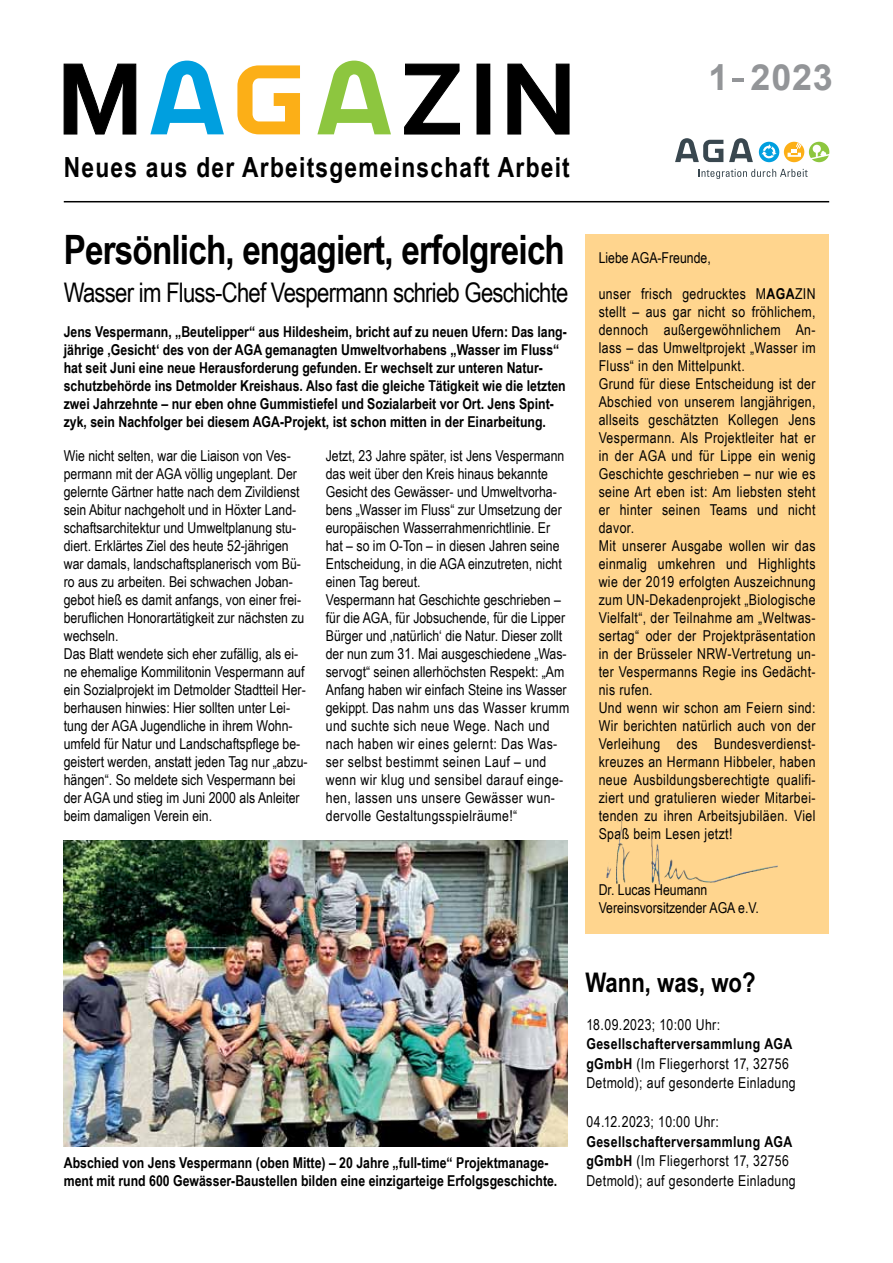
<style>
.page{position:relative;width:893px;height:1263px;background:#fff}
.page>*{position:absolute;margin:0;border:0;box-sizing:border-box;transform-origin:0 0}
.t1{font:700 40.5px "Arial Narrow";letter-spacing:-.02em;color:#000}
.t2{font:700 36px "Arial";color:#939598}
.t3{font:700 27.75px "Arial Narrow";letter-spacing:.045em;color:#000}
.t4{font:27px "Arial Narrow";letter-spacing:-.03em;color:#000}
.t5{font:700 27px "Arial Narrow";color:#000}
.t6{font:15px/18px "Arial Narrow";color:#000}
.t7{font:15px/18px "Arial Narrow";letter-spacing:.025em;color:#000}
.t8{font:700 15px/18px "Arial Narrow";color:#000}
.s1{font-weight:700}
</style>
<div class="page">
<svg style="left:150px;top:61px;width:74px;height:73px"></svg>
<svg style="left:237px;top:65px;width:63px;height:69px"></svg>
<svg style="left:317px;top:61px;width:74px;height:73px"></svg>
<svg style="left:63px;top:63px;width:73px;height:72px"></svg>
<svg style="left:404px;top:63px;width:56px;height:72px"></svg>
<div style="left:477px;top:64px;width:13px;height:70px;background:#000"></div>
<svg style="left:507px;top:63px;width:63px;height:72px"></svg>
<div style="left:585px;top:234px;width:244px;height:699px;background:#ffd58e"></div>
<hr style="left:64px;top:201px;width:765px;height:1px;background:#000">
<img style="left:616px;top:820px;width:40px;height:64px">
<hr style="left:732px;top:78px;width:12px;height:4px;background:#939598">
<div style="left:759px;top:142px;width:20px;height:20px;background:#009fdf;border-radius:50%"></div>
<svg style="left:761px;top:144px;width:16px;height:15px"></svg>
<svg style="left:698px;top:169px;width:110px;height:10px"></svg>
<svg style="left:675px;top:138px;width:48px;height:24px"></svg>
<svg style="left:729px;top:138px;width:24px;height:24px"></svg>
<svg style="left:784px;top:142px;width:20px;height:20px"></svg>
<svg style="left:788px;top:142px;width:42px;height:19px"></svg>
<img style="left:64px;top:840px;width:504px;height:306px">
<h2 class="t2" style="left:708px;top:52px;width:126px">1 2023</h2>
<h3 class="t3" style="left:64px;top:147px;width:508px">Neues aus der Arbeitsgemeinschaft Arbeit</h3>
<h1 class="t1" style="left:64px;top:219px;width:503px">Persönlich, engagiert, erfolgreich</h1>
<h3 class="t4" style="left:64px;top:273px;width:506px">Wasser im Fluss-Chef Vespermann schrieb Geschichte</h3>
<p class="t8" style="left:64px;top:322px;width:505px">Jens Vespermann, „Beutelipper“ aus Hildesheim, bricht auf zu neuen Ufern: Das lang&shy;jährige ‚Gesicht‘ des von der AGA gemanagten Umweltvorhabens „Wasser im Fluss“ hat seit Juni eine neue Herausforderung gefunden. Er wechselt zur unteren Natur&shy;schutzbehörde ins Detmolder Kreishaus. Also fast die gleiche Tätigkeit wie die letzten zwei Jahrzehnte – nur eben ohne Gummistiefel und Sozialarbeit vor Ort. Jens Spint&shy;zyk, sein Nachfolger bei diesem AGA-Projekt, ist schon mitten in der Einarbeitung.</p>
<p class="t6" style="left:64px;top:446px;width:245px">Wie nicht selten, war die Liaison von Ves&shy;permann mit der AGA völlig ungeplant. Der gelernte Gärtner hatte nach dem Zivildienst sein Abitur nachgeholt und in Höxter Land&shy;schaftsarchitektur und Umweltplanung stu&shy;diert. Erklärtes Ziel des heute 52-jährigen war damals, landschaftsplanerisch vom Bü&shy;ro aus zu arbeiten. Bei schwachen Joban&shy;gebot hieß es damit anfangs, von einer frei&shy;beruflichen Honorartätigkeit zur nächsten zu wechseln.<br>Das Blatt wendete sich eher zufällig, als ei&shy;ne ehemalige Kommilitonin Vespermann auf ein Sozialprojekt im Detmolder Stadtteil Her&shy;berhausen hinwies: Hier sollten unter Lei&shy;tung der AGA Jugendliche in ihrem Wohn&shy;umfeld für Natur und Landschaftspflege be&shy;geistert werden, anstatt jeden Tag nur „abzu&shy;hängen“. So meldete sich Vespermann bei der AGA und stieg im Juni 2000 als Anleiter beim damaligen Verein ein.</p>
<p class="t6" style="left:326px;top:446px;width:245px">Jetzt, 23 Jahre später, ist Jens Vespermann das weit über den Kreis hinaus bekannte Gesicht des Gewässer- und Umweltvorha&shy;bens „Wasser im Fluss“ zur Umsetzung der europäischen Wasserrahmenrichtlinie. Er hat – so im O-Ton – in diesen Jahren seine Entscheidung, in die AGA einzutreten, nicht einen Tag bereut.<br>Vespermann hat Geschichte geschrieben – für die AGA, für Jobsuchende, für die Lipper Bürger und ‚natürlich‘ die Natur. Dieser zollt der nun zum 31. Mai ausgeschiedene „Was&shy;servogt“ seinen allerhöchsten Respekt: „Am Anfang haben wir einfach Steine ins Wasser gekippt. Das nahm uns das Wasser krumm und suchte sich neue Wege. Nach und nach haben wir eines gelernt: Das Was&shy;ser selbst bestimmt seinen Lauf – und wenn wir klug und sensibel darauf einge&shy;hen, lassen uns unsere Gewässer wun&shy;dervolle Gestaltungsspielräume!“</p>
<p class="t6" style="left:599px;top:248px;width:114px">Liebe AGA-Freunde,</p>
<p class="t7" style="left:599px;top:284px;width:218px">unser frisch gedrucktes M<span class="s1">AGA</span>ZIN stellt – aus gar nicht so fröhlichem, dennoch außergewöhnlichem An&shy;lass – das Umweltprojekt „Wasser im Fluss“ in den Mittelpunkt.<br>Grund für diese Entscheidung ist der Abschied von unserem langjährigen, allseits geschätzten Kollegen Jens Vespermann. Als Projektleiter hat er in der AGA und für Lippe ein wenig Geschichte geschrieben – nur wie es seine Art eben ist: Am liebsten steht er hinter seinen Teams und nicht davor.<br>Mit unserer Ausgabe wollen wir das einmalig umkehren und Highlights wie der 2019 erfolgten Auszeichnung zum UN-Dekadenprojekt „Biologische Vielfalt“, der Teilnahme am „Weltwas&shy;sertag“ oder der Projektpräsentation in der Brüsseler NRW-Vertretung un&shy;ter Vespermanns Regie ins Gedächt&shy;nis rufen.<br>Und wenn wir schon am Feiern sind:<br>Wir berichten natürlich auch von der Verleihung des Bundesverdienst&shy;kreuzes an Hermann Hibbeler, haben neue Ausbildungsberechtigte qualifi&shy;ziert und gratulieren wieder Mitarbei&shy;tenden zu ihren Arbeitsjubiläen. Viel Spaß beim Lesen jetzt!</p>
<p class="t6" style="left:599px;top:880px;width:162px">Dr. Lucas Heumann<br>Vereinsvorsitzender AGA e.V.</p>
<p class="t8" style="left:64px;top:1152px;width:495px">Abschied von Jens Vespermann (oben Mitte) – 20 Jahre „full-time“ Projektmanage&shy;ment mit rund 600 Gewässer-Baustellen bilden eine einzigarteige Erfolgsgeschichte.</p>
<h3 class="t5" style="left:585px;top:962px;width:172px">Wann, was, wo?</h3>
<p class="t7" style="left:586px;top:1015px;width:135px">18.09.2023; 10:00 Uhr:</p>
<p class="t7" style="left:586px;top:1033px;width:211px;line-height:19.5px"><span class="s1">Gesellschafterversammlung AGA gGmbH</span> (Im Fliegerhorst 17, 32756<br>Detmold); auf gesonderte Einladung</p>
<p class="t7" style="left:586px;top:1112px;width:134px">04.12.2023; 10:00 Uhr:</p>
<p class="t7" style="left:586px;top:1131px;width:211px;line-height:19.5px"><span class="s1">Gesellschafterversammlung AGA gGmbH</span> (Im Fliegerhorst 17, 32756<br>Detmold); auf gesonderte Einladung</p>
</div>
